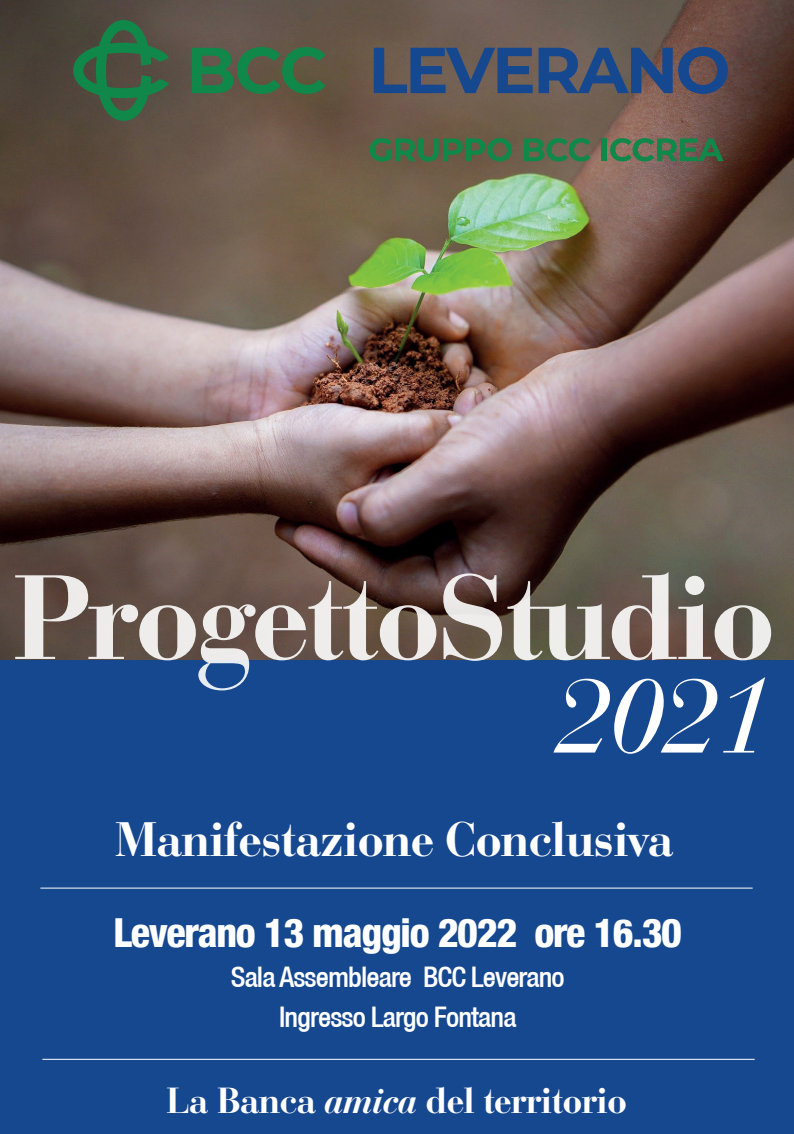
<style>
.page{position:relative;width:794px;height:1134px;background:#fff}
.page>*{position:absolute;margin:0;border:0;box-sizing:border-box;transform-origin:0 0}
.t1{font:700 118.8px "Bauer Bodoni Std";letter-spacing:-.04em;color:#fff}
.t2{font:italic 104px "Bauer Bodoni Std";color:#fff}
.t3{font:700 48px "Bauer Bodoni Std";letter-spacing:-.03em;color:#fff}
.t4{font:800 condensed 40px "Helvetica 87";letter-spacing:-.03em;color:#fff}
.t5{font:700 36px "Bauer Bodoni Std";letter-spacing:-.03em;color:#fff}
.t6{font:500 condensed 28.4px/40px "Helvetica 67";letter-spacing:-.03em;color:#fff;text-align:center}
.s1{font-style:italic}
</style>
<div class="page">
<img style="left:1px;top:0;width:793px;height:660px">
<div style="left:0;top:660px;width:794px;height:474px;background:#164890"></div>
<svg style="left:374px;top:48px;width:158px;height:45px"></svg>
<svg style="left:538px;top:48px;width:134px;height:45px"></svg>
<svg style="left:678px;top:47px;width:50px;height:47px"></svg>
<svg style="left:369px;top:138px;width:143px;height:24px"></svg>
<svg style="left:524px;top:138px;width:66px;height:24px"></svg>
<div style="left:601px;top:138px;width:6px;height:23px;background:#0f884a"></div>
<svg style="left:610px;top:138px;width:113px;height:24px"></svg>
<svg style="left:192px;top:47px;width:133px;height:47px"></svg>
<svg style="left:73px;top:20px;width:96px;height:101px"></svg>
<hr style="left:40px;top:888px;width:712px;height:1px;background:#fff">
<hr style="left:42px;top:1059px;width:712px;height:1px;background:#fff">
<h1 class="t1" style="left:12px;top:546px;width:765px">ProgettoStudio</h1>
<h2 class="t2" style="left:553px;top:654px;width:220px">2021</h2>
<h3 class="t3" style="left:115px;top:810px;width:561px">Manifestazione Conclusiva</h3>
<h3 class="t4" style="left:114px;top:908px;width:570px">Leverano 13 maggio 2022 ore 16.30</h3>
<p class="t6" style="left:231px;top:957px;width:335px">Sala Assembleare BCC Leverano<br>Ingresso Largo Fontana</p>
<p class="t5" style="left:166px;top:1079px;width:462px">La Banca <span class="s1">amica</span> del territorio</p>
</div>
